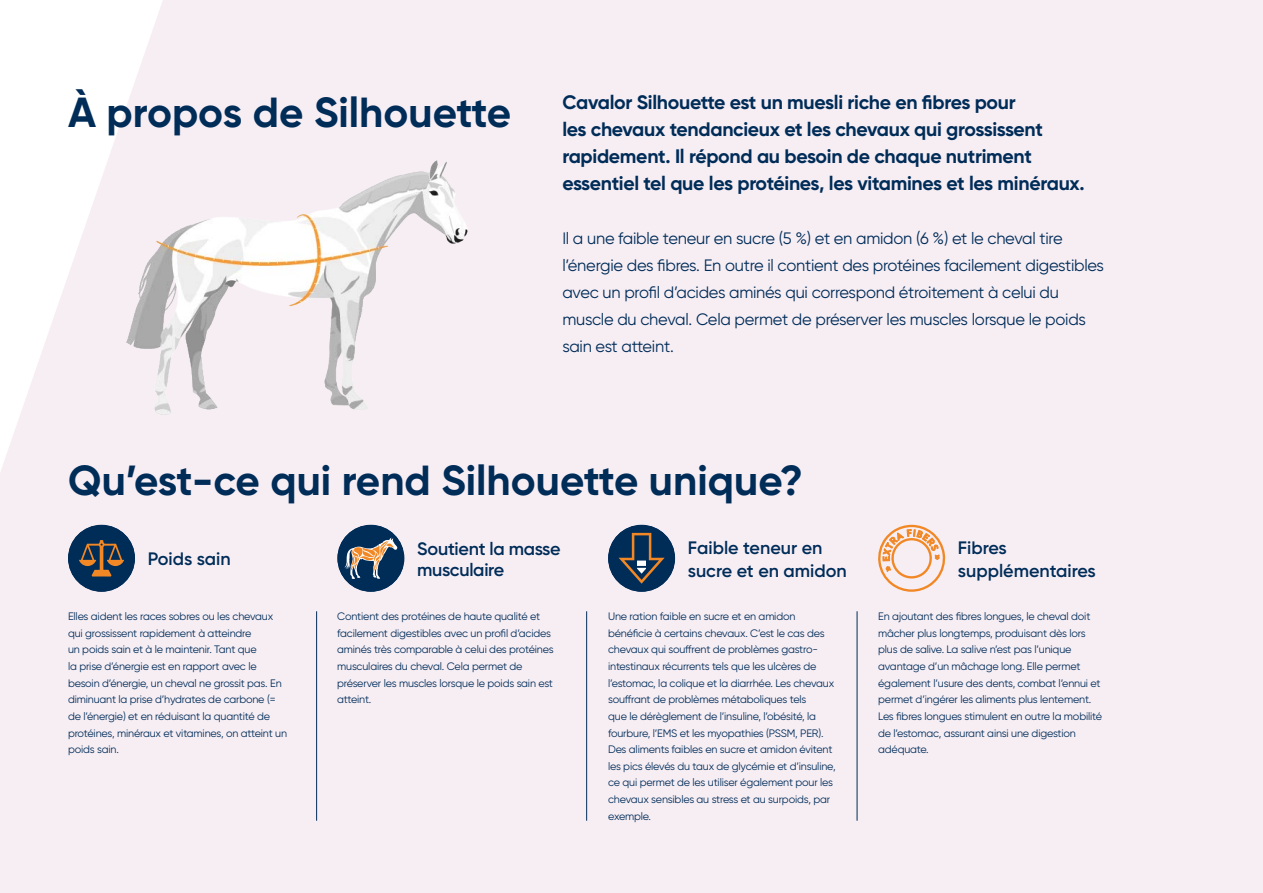
<style>
.page{position:relative;width:1263px;height:893px;background:#f7eef4}
.page>*{position:absolute;margin:0;border:0;box-sizing:border-box;transform-origin:0 0}
.Tussenkop{font:700 42px "Gilroy";color:#002c58}
.Body{font:700 19.5px/27px "Gilroy";letter-spacing:-.015em;color:#002c58}
.Body-2{font:600 18px/22.5px "Gilroy";color:#002c58}
.Body-3{font:16.5px/27px "Gilroy";letter-spacing:-.015em;color:#002c58}
.Body-4{font:10.8px/16.6px "Gilroy";letter-spacing:-.015em;color:#002c58}
</style>
<div class="page">
<div style="left:68px;top:525px;width:67px;height:67px;background:#002c58;border-radius:50%"></div>
<svg style="left:79px;top:540px;width:45px;height:36px"></svg>
<div style="left:337px;top:525px;width:67px;height:67px;background:#002c58;border-radius:50%"></div>
<svg style="left:344px;top:537px;width:53px;height:42px"></svg>
<div style="left:608px;top:525px;width:67px;height:67px;background:#002c58;border-radius:50%"></div>
<svg style="left:619px;top:533px;width:46px;height:51px"></svg>
<div style="left:637px;top:539px;width:9px;height:5px;background:#002c58"></div>
<div style="left:637px;top:553px;width:9px;height:6px;background:#002c58"></div>
<div style="left:637px;top:546px;width:9px;height:5px;background:#002c58"></div>
<hr style="left:316px;top:611px;width:1px;height:210px;background:#002c58">
<hr style="left:586px;top:611px;width:1px;height:210px;background:#002c58">
<hr style="left:857px;top:611px;width:1px;height:210px;background:#002c58">
<img style="left:126px;top:161px;width:341px;height:253px">
<svg style="left:876px;top:524px;width:71px;height:69px;background:#f5d5c3"></svg>
<p class="Tussenkop" style="left:68px;top:86px;width:445px">À propos de Silhouette</p>
<p class="Body" style="left:562px;top:89px;width:524px">Cavalor Silhouette est un muesli riche en fibres pour<br>les chevaux tendancieux et les chevaux qui grossissent rapidement. Il répond au besoin de chaque nutriment essentiel tel que les protéines, les vitamines et les minéraux.</p>
<p class="Body-3" style="left:562px;top:225px;width:543px">Il a une faible teneur en sucre (5 %) et en amidon (6 %) et le cheval tire l’énergie des fibres. En outre il contient des protéines facilement digestibles avec un profil d’acides aminés qui correspond étroitement à celui du muscle du cheval. Cela permet de préserver les muscles lorsque le poids sain est atteint.</p>
<p class="Tussenkop" style="left:68px;top:454px;width:737px">Qu’est-ce qui rend Silhouette unique?</p>
<p class="Body-2" style="left:148px;top:548px;width:84px">Poids sain</p>
<p class="Body-2" style="left:688px;top:537px;width:160px">Faible teneur en sucre et en amidon</p>
<p class="Body-2" style="left:958px;top:537px;width:140px">Fibres supplémentaires</p>
<p class="Body-2" style="left:417px;top:538px;width:145px;line-height:21px">Soutient la masse musculaire</p>
<p class="Body-4" style="left:68px;top:608px;width:221px">Elles aident les races sobres ou les chevaux qui grossissent rapidement à atteindre<br>un poids sain et à le maintenir. Tant que<br>la prise d’énergie est en rapport avec le besoin d’énergie, un cheval ne grossit pas. En diminuant la prise d’hydrates de carbone (= de l’énergie) et en réduisant la quantité de protéines, minéraux et vitamines, on atteint un poids sain.</p>
<p class="Body-4" style="left:608px;top:608px;width:229px">Une ration faible en sucre et en amidon bénéficie à certains chevaux. C’est le cas des chevaux qui souffrent de problèmes gastro&shy;intestinaux récurrents tels que les ulcères de l’estomac, la colique et la diarrhée. Les chevaux souffrant de problèmes métaboliques tels<br>que le dérèglement de l’insuline, l’obésité, la fourbure, l’EMS et les myopathies (PSSM, PER).<br>Des aliments faibles en sucre et amidon évitent les pics élevés du taux de glycémie et d’insuline, ce qui permet de les utiliser également pour les chevaux sensibles au stress et au surpoids, par exemple.</p>
<p class="Body-4" style="left:878px;top:608px;width:225px">En ajoutant des fibres longues, le cheval doit mâcher plus longtemps, produisant dès lors plus de salive. La salive n’est pas l’unique avantage d’un mâchage long. Elle permet également l’usure des dents, combat l’ennui et permet d’ingérer les aliments plus lentement.<br>Les fibres longues stimulent en outre la mobilité de l’estomac, assurant ainsi une digestion adéquate.</p>
<p class="Body-4" style="left:337px;top:608px;width:218px">Contient des protéines de haute qualité et facilement digestibles avec un profil d’acides aminés très comparable à celui des protéines musculaires du cheval. Cela permet de préserver les muscles lorsque le poids sain est atteint.</p>
</div>
